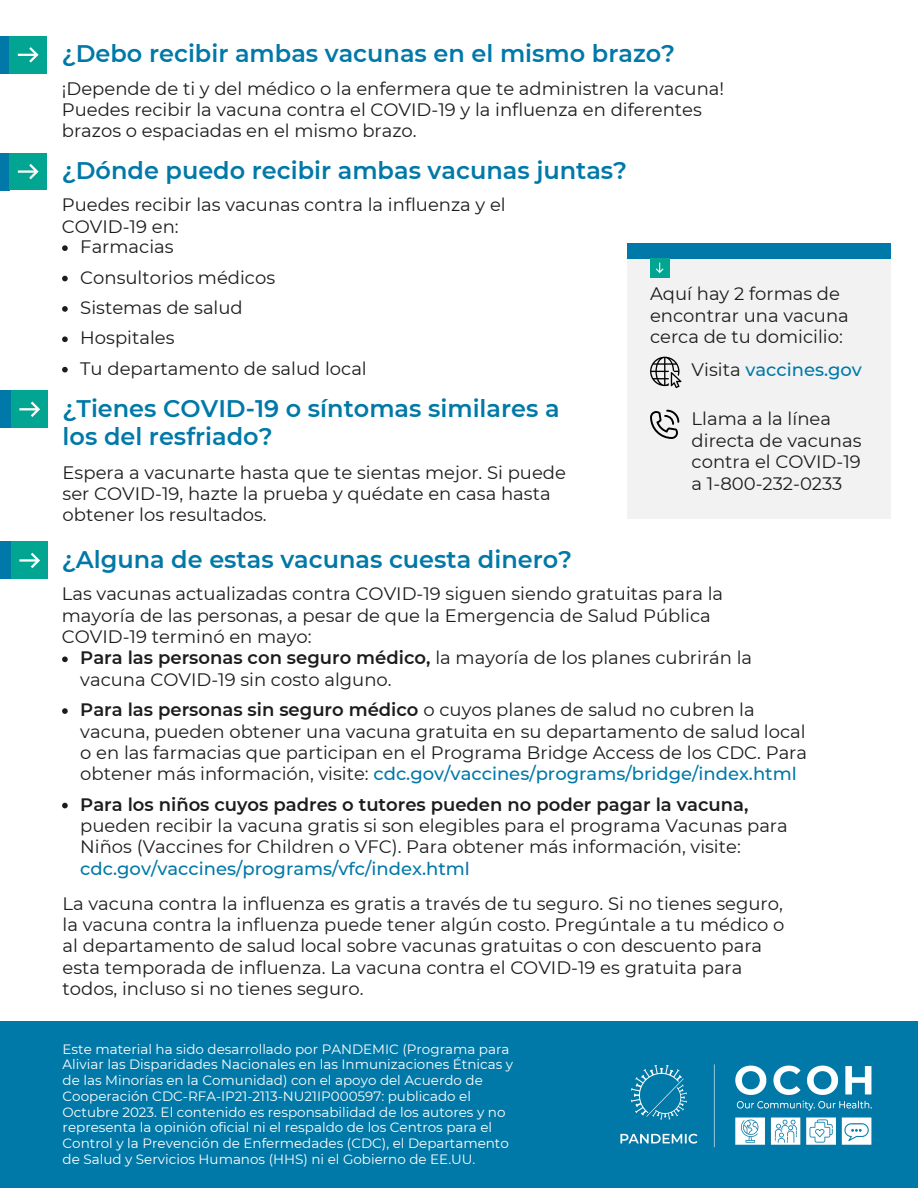
<style>
.page{position:relative;width:918px;height:1188px;background:#fff}
.page>*{position:absolute;margin:0;border:0;box-sizing:border-box;transform-origin:0 0}
.t1{font:600 24px/28.2px "Montserrat";color:#0079a8}
.t2{font:18px/21.3px "Montserrat";color:#1c1c1c}
.t3{font:500 18px "Montserrat";color:#0079a8}
.t4{font:13.5px/15.8px "Montserrat";color:#fff}
.s1{font-weight:400;color:#1c1c1c}
.s2{font-weight:600}
.s3{font-weight:500;color:#0079a8}
</style>
<div class="page">
<div style="left:0;top:1021px;width:918px;height:167px;background:#0079a8"></div>
<div style="left:0;top:153px;width:10px;height:37px;background:#0079a8"></div>
<div style="left:9px;top:153px;width:37px;height:37px;background:#02a591"></div>
<svg style="left:18px;top:164px;width:21px;height:15px"></svg>
<div style="left:0;top:390px;width:11px;height:38px;background:#0079a8"></div>
<div style="left:11px;top:390px;width:37px;height:38px;background:#02a591"></div>
<svg style="left:19px;top:402px;width:21px;height:15px"></svg>
<div style="left:627px;top:246px;width:264px;height:272px;background:#f2f2f2"></div>
<div style="left:627px;top:243px;width:264px;height:15px;background:#0079a8"></div>
<div style="left:650px;top:258px;width:19px;height:19px;background:#02a591"></div>
<svg style="left:656px;top:263px;width:8px;height:10px"></svg>
<div style="left:0;top:36px;width:10px;height:38px;background:#0079a8"></div>
<div style="left:9px;top:36px;width:37px;height:37px;background:#02a591"></div>
<svg style="left:18px;top:47px;width:21px;height:16px"></svg>
<svg style="left:650px;top:357px;width:32px;height:31px"></svg>
<svg style="left:650px;top:410px;width:29px;height:29px"></svg>
<img style="left:620px;top:1064px;width:252px;height:84px">
<svg style="left:62px;top:245px;width:6px;height:6px"></svg>
<svg style="left:62px;top:276px;width:6px;height:5px"></svg>
<svg style="left:62px;top:306px;width:6px;height:6px"></svg>
<svg style="left:62px;top:336px;width:6px;height:6px"></svg>
<svg style="left:62px;top:367px;width:6px;height:5px"></svg>
<div style="left:0;top:542px;width:11px;height:37px;background:#0079a8"></div>
<div style="left:11px;top:542px;width:37px;height:37px;background:#02a591"></div>
<svg style="left:19px;top:553px;width:21px;height:15px"></svg>
<svg style="left:62px;top:657px;width:6px;height:5px"></svg>
<svg style="left:62px;top:708px;width:6px;height:6px"></svg>
<svg style="left:62px;top:803px;width:6px;height:5px"></svg>
<p class="t1" style="left:62px;top:39px;width:615px">¿Debo recibir ambas vacunas en el mismo brazo?</p>
<p class="t2" style="left:62px;top:78px;width:664px">¡Depende de ti y del médico o la enfermera que te administren la vacuna!<br>Puedes recibir la vacuna contra el COVID-19 y la influenza en diferentes brazos o espaciadas en el mismo brazo.</p>
<p class="t1" style="left:62px;top:156px;width:567px">¿Dónde puedo recibir ambas vacunas juntas?</p>
<p class="t2" style="left:62px;top:194px;width:445px">Puedes recibir las vacunas contra la influenza y el<br>COVID-19 en:</p>
<p class="t2" style="left:80px;top:236px;width:95px">Farmacias</p>
<p class="t2" style="left:80px;top:267px;width:196px">Consultorios médicos</p>
<p class="t2" style="left:80px;top:297px;width:164px">Sistemas de salud</p>
<p class="t2" style="left:80px;top:327px;width:96px">Hospitales</p>
<p class="t2" style="left:80px;top:358px;width:288px">Tu departamento de salud local</p>
<p class="t1" style="left:63px;top:394px;width:499px">¿Tienes COVID-19 o síntomas similares a los del resfriado?</p>
<p class="t2" style="left:63px;top:462px;width:505px">Espera a vacunarte hasta que te sientas mejor. Si puede ser COVID-19, hazte la prueba y quédate en casa hasta obtener los resultados.</p>
<p class="t2" style="left:650px;top:283px;width:200px">Aquí hay 2 formas de encontrar una vacuna cerca de tu domicilio:</p>
<p class="t3" style="left:692px;top:359px;width:172px"><span class="s1">Visita</span> vaccines.gov</p>
<p class="t2" style="left:692px;top:408px;width:171px">Llama a la línea directa de vacunas contra el COVID-19 a 1-800-232-0233</p>
<p class="t1" style="left:62px;top:545px;width:512px">¿Alguna de estas vacunas cuesta dinero?</p>
<p class="t2" style="left:62px;top:583px;width:663px">Las vacunas actualizadas contra COVID-19 siguen siendo gratuitas para la mayoría de las personas, a pesar de que la Emergencia de Salud Pública<br>COVID-19 terminó en mayo:</p>
<p class="t2" style="left:80px;top:647px;width:673px"><span class="s2">Para las personas con seguro médico,</span> la mayoría de los planes cubrirán la vacuna COVID-19 sin costo alguno.</p>
<p class="t2" style="left:80px;top:699px;width:728px"><span class="s2">Para las personas sin seguro médico</span> o cuyos planes de salud no cubren la vacuna, pueden obtener una vacuna gratuita en su departamento de salud local o en las farmacias que participan en el Programa Bridge Access de los CDC. Para obtener más información, visite: <span class="s3">cdc.gov/vaccines/programs/bridge/index.html</span></p>
<p class="t2" style="left:80px;top:794px;width:709px"><span class="s2">Para los niños cuyos padres o tutores pueden no poder pagar la vacuna, </span>pueden recibir la vacuna gratis si son elegibles para el programa Vacunas para Niños (Vaccines for Children o VFC). Para obtener más información, visite: <span class="s3">cdc.gov/vaccines/programs/vfc/index.html</span></p>
<p class="t2" style="left:63px;top:893px;width:723px">La vacuna contra la influenza es gratis a través de tu seguro. Si no tienes seguro, la vacuna contra la influenza puede tener algún costo. Pregúntale a tu médico o al departamento de salud local sobre vacunas gratuitas o con descuento para esta temporada de influenza. La vacuna contra el COVID-19 es gratuita para todos, incluso si no tienes seguro.</p>
<p class="t4" style="left:63px;top:1041px;width:452px">Este material ha sido desarrollado por PANDEMIC (Programa para Aliviar las Disparidades Nacionales en las Inmunizaciones Étnicas y de las Minorías en la Comunidad) con el apoyo del Acuerdo de Cooperación CDC-RFA-IP21-2113-NU21IP000597: publicado el Octubre 2023. El contenido es responsabilidad de los autores y no representa la opinión oficial ni el respaldo de los Centros para el Control y la Prevención de Enfermedades (CDC), el Departamento de Salud y Servicios Humanos (HHS) ni el Gobierno de EE.UU.</p>
</div>
